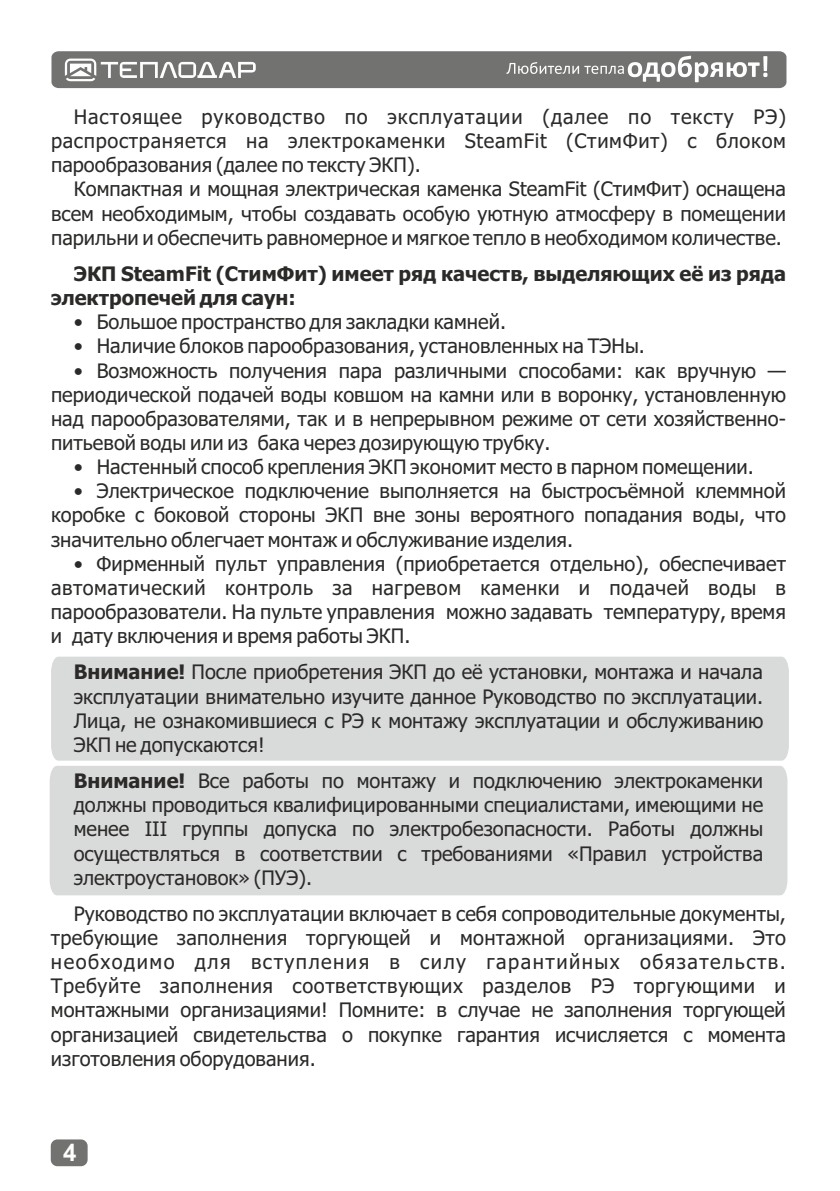
<style>
.page{position:relative;width:840px;height:1191px;background:#fff}
.page>*{position:absolute;margin:0;border:0;box-sizing:border-box;transform-origin:0 0}
.t1{font:700 24px "Arial";color:#fefefe}
.t2{font:20px/24.2px "Tahoma";color:#2b2a29;text-align:justify}
.t3{font:700 20px/24.2px "Tahoma";color:#2b2a29}
.s1{font-weight:700}
</style>
<div class="page">
<div style="left:50px;top:766px;width:737px;height:129px;background:#d9dada"></div>
<div style="left:51px;top:656px;width:737px;height:104px;background:#d9dada"></div>
<svg style="left:51px;top:1139px;width:37px;height:27px"></svg>
<svg style="left:51px;top:51px;width:735px;height:37px"></svg>
<p class="t2" style="left:51px;top:106px;width:736px;text-indent:23px">Настоящее руководство по эксплуатации (далее по тексту РЭ) распространяется на электрокаменки SteamFit (СтимФит) с блоком парообразования (далее по тексту ЭКП).</p>
<p class="t2" style="left:51px;top:179px;width:736px;text-indent:23px">Компактная и мощная электрическая каменка SteamFit (СтимФит) оснащена всем необходимым, чтобы создавать особую уютную атмосферу в помещении парильни и обеспечить равномерное и мягкое тепло в необходимом количестве.</p>
<p class="t3" style="left:51px;top:263px;width:736px;text-indent:23px">ЭКП SteamFit (СтимФит) имеет ряд качеств, выделяющих её из ряда электропечей для саун:</p>
<p class="t2" style="left:74px;top:311px;width:433px">• Большое пространство для закладки камней.</p>
<p class="t2" style="left:74px;top:336px;width:572px">• Наличие блоков парообразования, установленных на ТЭНы.</p>
<p class="t2" style="left:51px;top:360px;width:736px;text-indent:23px">• Возможность получения пара различными способами: как вручную — периодической подачей воды ковшом на камни или в воронку, установленную над парообразователями, так и в непрерывном режиме от сети хозяйственно&shy;питьевой воды или из бака через дозирующую трубку.</p>
<p class="t2" style="left:74px;top:456px;width:681px">• Настенный способ крепления ЭКП экономит место в парном помещении.</p>
<p class="t2" style="left:51px;top:480px;width:736px;text-indent:23px">• Электрическое подключение выполняется на быстросъёмной клеммной коробке с боковой стороны ЭКП вне зоны вероятного попадания воды, что значительно облегчает монтаж и обслуживание изделия.</p>
<p class="t2" style="left:51px;top:553px;width:736px;text-indent:23px">• Фирменный пульт управления (приобретается отдельно), обеспечивает автоматический контроль за нагревом каменки и подачей воды в парообразователи. На пульте управления можно задавать температуру, время и дату включения и время работы ЭКП.</p>
<p class="t2" style="left:74px;top:661px;width:690px"><span class="s1">Внимание!</span> После приобретения ЭКП до её установки, монтажа и начала эксплуатации внимательно изучите данное Руководство по эксплуатации.<br>Лица, не ознакомившиеся с РЭ к монтажу эксплуатации и обслуживанию ЭКП не допускаются!</p>
<p class="t2" style="left:74px;top:770px;width:690px"><span class="s1">Внимание!</span> Все работы по монтажу и подключению электрокаменки должны проводиться квалифицированными специалистами, имеющими не менее III группы допуска по электробезопасности. Работы должны осуществляться в соответствии с требованиями «Правил устройства электроустановок» (ПУЭ).</p>
<p class="t2" style="left:51px;top:903px;width:736px;text-indent:23px">Руководство по эксплуатации включает в себя сопроводительные документы, требующие заполнения торгующей и монтажной организациями. Это необходимо для вступления в силу гарантийных обязательств.<br>Требуйте заполнения соответствующих разделов РЭ торгующими и монтажными организациями! Помните: в случае не заполнения торгующей организацией свидетельства о покупке гарантия исчисляется с момента изготовления оборудования.</p>
<p class="t1" style="left:63px;top:1144px;width:15px">4</p>
</div>
